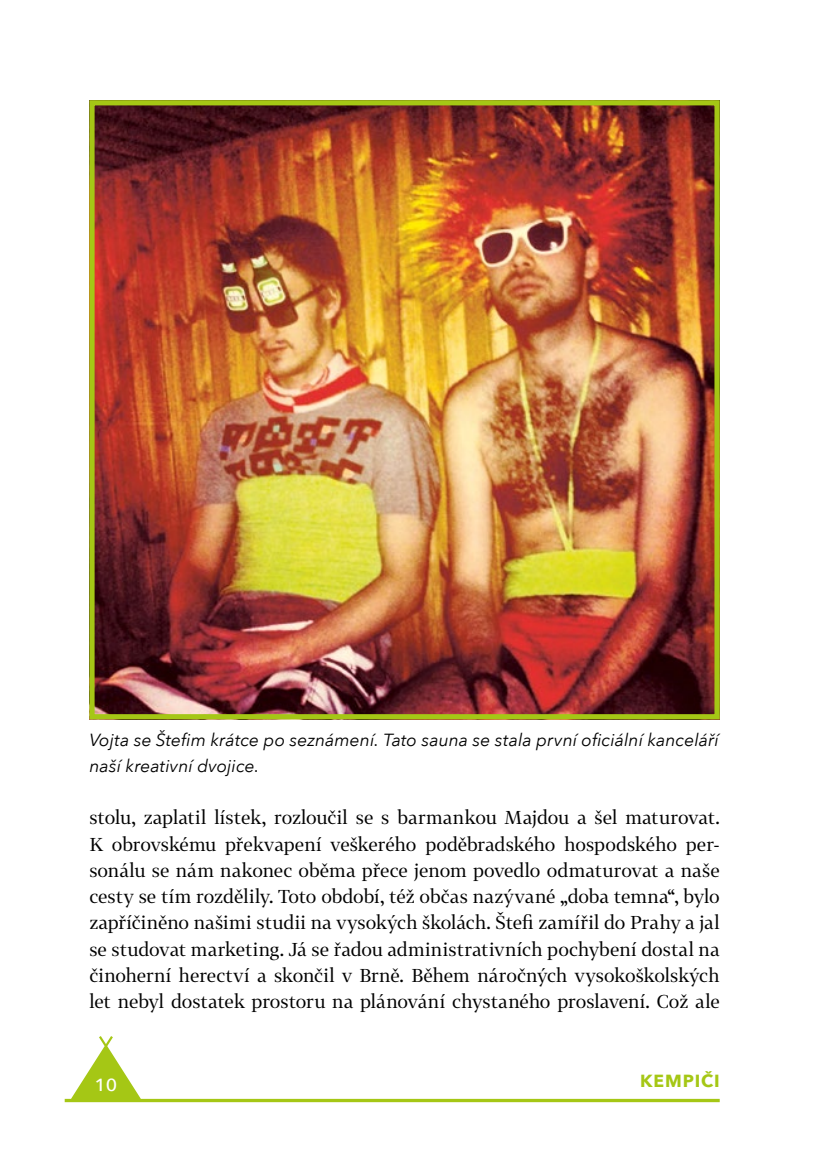
<style>
.page{position:relative;width:819px;height:1166px;background:#fff}
.page>*{position:absolute;margin:0;border:0;box-sizing:border-box;transform-origin:0 0}
.t1{font:18.38px/26.2px "Tabac G2";color:#000;text-align:justify}
.t2{font:italic 17.5px/26.2px "Avenir Next";letter-spacing:.005em;color:#000}
.t3{font:700 17.5px "Avenir Next";letter-spacing:.05em;color:#a5c715}
.t4{font:500 17.5px "Avenir Next";color:#fff;scale:1.1 1}
</style>
<div class="page">
<svg style="left:65px;top:1036px;width:654px;height:66px"></svg>
<img style="left:95px;top:106px;width:618px;height:607px">
<div style="left:89px;top:100px;width:630px;height:619px;border:5px solid #a5c715"></div>
<p class="t2" style="left:89px;top:726px;width:631px">Vojta se Štefim krátce po seznámení. Tato sauna se stala první oficiální kanceláří naší kreativní dvojice.</p>
<p class="t1" style="left:89px;top:805px;width:632px">stolu, zaplatil lístek, rozloučil se s barmankou Majdou a šel maturovat.<br>K obrovskému překvapení veškerého poděbradského hospodského per&shy;sonálu se nám nakonec oběma přece jenom povedlo odmaturovat a naše cesty se tím rozdělily. Toto období, též občas nazývané „doba temna“, bylo zapříčiněno našimi studii na vysokých školách. Štefi zamířil do Prahy a jal se studovat marketing. Já se řadou administrativních pochybení dostal na činoherní herectví a skončil v Brně. Během náročných vysokoškolských let nebyl dostatek prostoru na plánování chystaného proslavení. Což ale</p>
<p class="t4" style="left:94px;top:1070px;width:22px">10</p>
<p class="t3" style="left:640px;top:1066px;width:81px">KEMPIČI</p>
</div>
